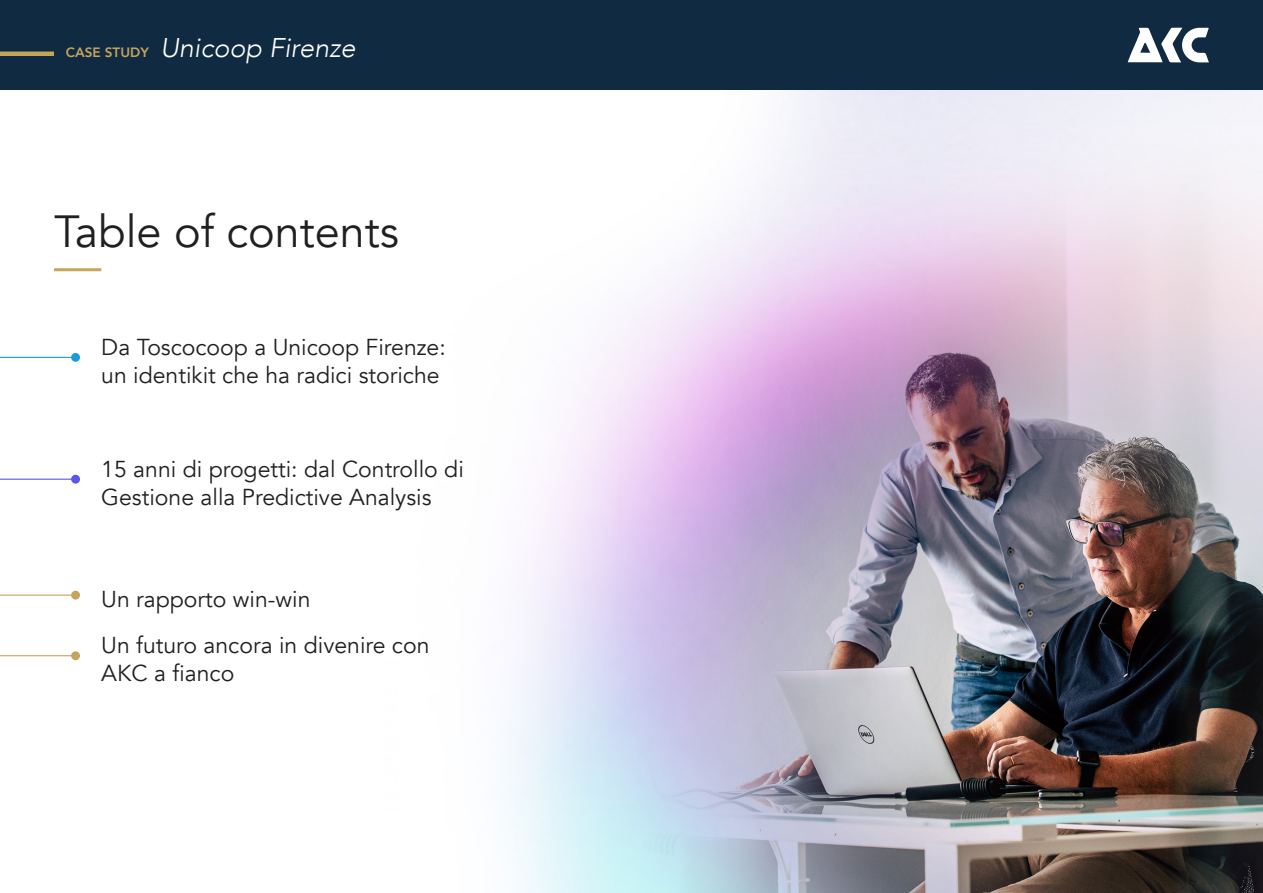
<style>
.page{position:relative;width:1263px;height:893px;background:#fff}
.page>*{position:absolute;margin:0;border:0;box-sizing:border-box;transform-origin:0 0}
.t1{font:45px "Avenir";color:#202020}
.t2{font:italic 300 27px "Avenir";color:#fff}
.t3{font:22.95px/27.6px "Avenir";color:#202020}
.s1{font-weight:800;font-style:normal;font-size:13.5px;color:#c7a45d}
</style>
<div class="page">
<img style="left:505px;top:90px;width:758px;height:803px">
<div style="left:0;top:0;width:1263px;height:90px;background:#102a41"></div>
<svg style="left:1128px;top:28px;width:81px;height:35px"></svg>
<hr style="left:0;top:52px;width:54px;height:4px;background:#c7a45d">
<hr style="left:54px;top:268px;width:47px;height:3px;background:#c7a45d">
<div style="left:71px;top:353px;width:9px;height:9px;background:#1d9dd8;border-radius:50%"></div>
<div style="left:71px;top:475px;width:9px;height:9px;background:#5d55ed;border-radius:50%"></div>
<hr style="left:0;top:357px;width:76px;height:1px;background:#1d9dd8">
<hr style="left:0;top:479px;width:76px;height:1px;background:#5d55ed">
<div style="left:71px;top:591px;width:9px;height:9px;background:#c7a45d;border-radius:50%"></div>
<hr style="left:0;top:595px;width:76px;height:1px;background:#c7a45d">
<div style="left:71px;top:651px;width:9px;height:9px;background:#c7a45d;border-radius:50%"></div>
<hr style="left:0;top:655px;width:76px;height:1px;background:#c7a45d">
<p class="t2" style="left:66px;top:32px;width:291px"><span class="s1">CASE STUDY</span> Unicoop Firenze</p>
<h1 class="t1" style="left:54px;top:204px;width:347px">Table of contents</h1>
<p class="t3" style="left:101px;top:334px;width:346px">Da Toscocoop a Unicoop Firenze: un identikit che ha radici storiche</p>
<p class="t3" style="left:101px;top:456px;width:364px">15 anni di progetti: dal Controllo di<br>Gestione alla Predictive Analysis</p>
<p class="t3" style="left:101px;top:576px;width:330px;line-height:46.8px">Un rapporto win-win<br>Un futuro ancora in divenire con</p>
<p class="t3" style="left:101px;top:660px;width:135px">AKC a fianco</p>
</div>
